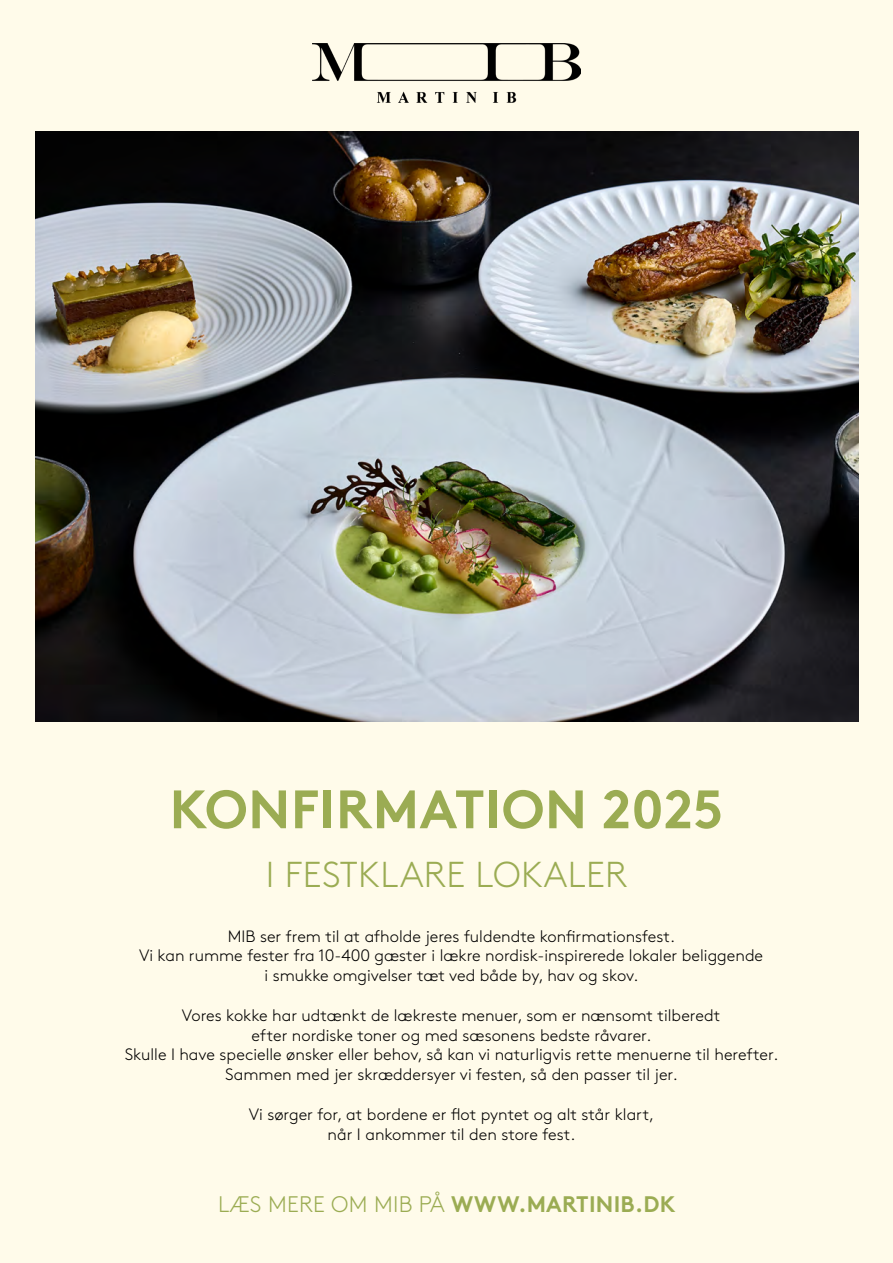
<style>
.page{position:relative;width:893px;height:1263px;background:#fffbea}
.page>*{position:absolute;margin:0;border:0;box-sizing:border-box;transform-origin:0 0}
.t1{font:700 54px "Brown";letter-spacing:.01em;color:#9bac53}
.t2{font:300 36px "Brown";letter-spacing:.01em;color:#9bac53}
.t3{font:700 22.5px "Brown";letter-spacing:.01em;color:#9bac53}
.t4{font:300 16.5px/19.8px "Brown";color:#000;text-align:center}
.s1{font-weight:300}
</style>
<div class="page">
<img style="left:35px;top:131px;width:824px;height:591px">
<img style="left:313px;top:44px;width:267px;height:58px">
<h1 class="t1" style="left:170px;top:766px;width:555px">KONFIRMATION 2025</h1>
<h2 class="t2" style="left:266px;top:848px;width:363px">I FESTKLARE LOKALER</h2>
<p class="t4" style="left:139px;top:925px;width:626px">MIB ser frem til at afholde jeres fuldendte konfirmationsfest.<br>Vi kan rumme fester fra 10-400 gæster i lækre nordisk-inspirerede lokaler beliggende i smukke omgivelser tæt ved både by, hav og skov.</p>
<p class="t4" style="left:125px;top:1004px;width:655px">Vores kokke har udtænkt de lækreste menuer, som er nænsomt tilberedt<br>efter nordiske toner og med sæsonens bedste råvarer.<br>Skulle I have specielle ønsker eller behov, så kan vi naturligvis rette menuerne til herefter.<br>Sammen med jer skræddersyer vi festen, så den passer til jer.</p>
<p class="t4" style="left:249px;top:1103px;width:407px">Vi sørger for, at bordene er flot pyntet og alt står klart, når I ankommer til den store fest.</p>
<h3 class="t3" style="left:218px;top:1186px;width:459px"><span class="s1">LÆS MERE OM MIB PÅ</span> WWW.MARTINIB.DK</h3>
</div>
